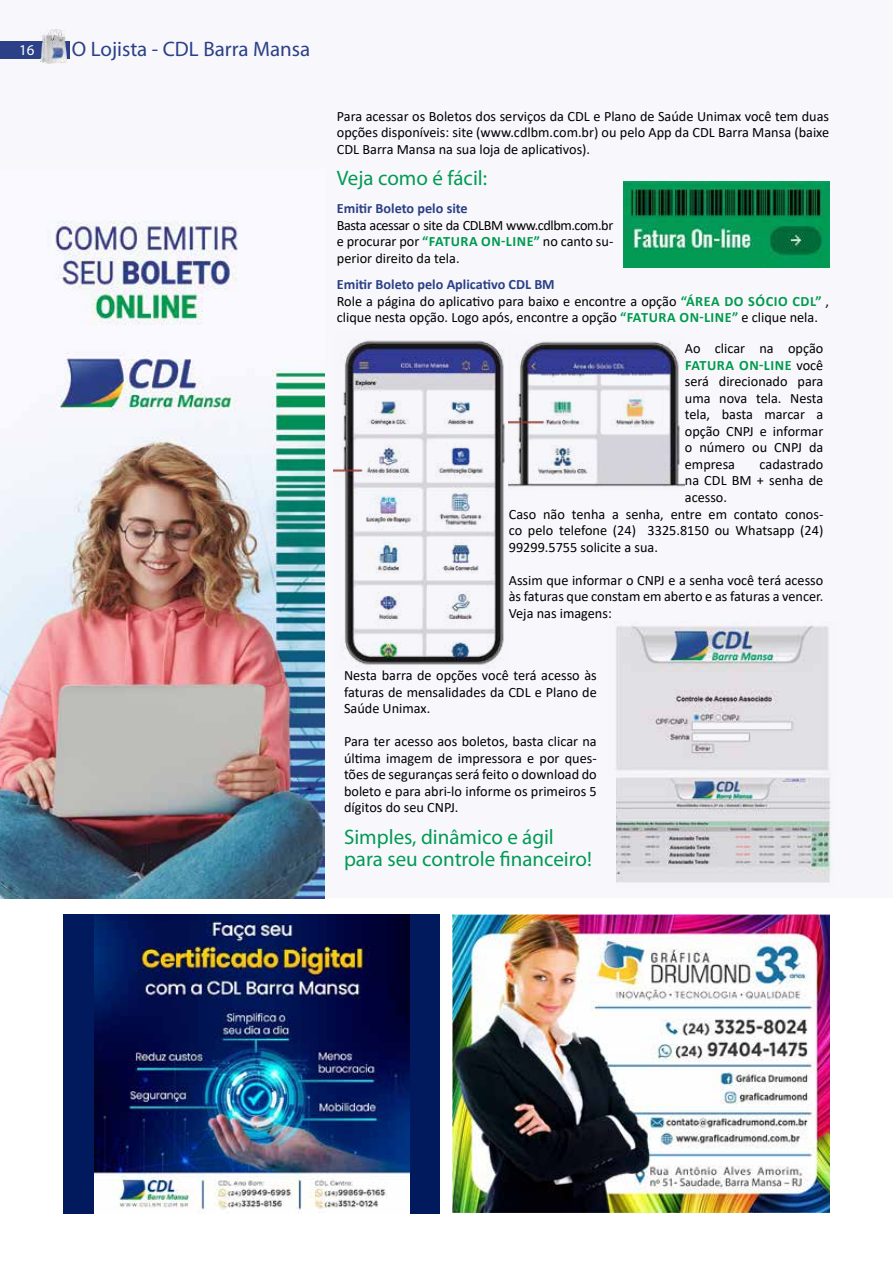
<style>
.page{position:relative;width:893px;height:1276px;background:#fff}
.page>*{position:absolute;margin:0;border:0;box-sizing:border-box;transform-origin:0 0}
.t1{font:21px/22.5px "Myriad Pro";color:#039a55}
.t2{font:21px "Myriad Pro";color:#2c4087}
.t3{font:15px "Myriad Pro";color:#fff}
.t4{font:14.25px/16.5px "Calibri";color:#000;text-align:justify}
.t5{font:700 14.25px "Calibri";color:#2b4086}
.s1{font-weight:700;color:#009b4e}
.s2{font-weight:700;color:#2b4086}
</style>
<div class="page">
<div style="left:0;top:0;width:893px;height:898px;background:#f8f8fc"></div>
<img style="left:0;top:221px;width:325px;height:677px">
<div style="left:0;top:42px;width:70px;height:17px;background:#2c4087"></div>
<img style="left:40px;top:29px;width:26px;height:35px">
<img style="left:453px;top:914px;width:376px;height:298px">
<div style="left:64px;top:914px;width:376px;height:299px;background:#011a5d"></div>
<img style="left:94px;top:914px;width:316px;height:299px">
<img style="left:623px;top:181px;width:206px;height:87px">
<img style="left:334px;top:340px;width:175px;height:325px">
<img style="left:509px;top:341px;width:176px;height:146px">
<img style="left:616px;top:621px;width:213px;height:150px">
<img style="left:616px;top:771px;width:216px;height:112px">
<p class="t3" style="left:19px;top:41px;width:17px">16</p>
<h1 class="t2" style="left:72px;top:36px;width:240px">O Lojista - CDL Barra Mansa</h1>
<p class="t4" style="left:337px;top:107px;width:494px">Para acessar os Boletos dos serviços da CDL e Plano de Saúde Unimax você tem duas opções disponíveis: site (www.cdlbm.com.br) ou pelo App da CDL Barra Mansa (baixe CDL Barra Mansa na sua loja de aplicativos).</p>
<h1 class="t1" style="left:337px;top:166px;width:152px">Veja como é fácil:</h1>
<p class="t5" style="left:337px;top:198px;width:132px">Emitir Boleto pelo site</p>
<p class="t4" style="left:337px;top:216px;width:278px">Basta acessar o site da CDLBM www.cdlbm.com.br e procurar por <span class="s1">“FATURA ON-LINE”</span> no canto su&shy;perior direito da tela.</p>
<p class="t4" style="left:337px;top:276px;width:494px;text-align:left"><span class="s2">Emitir Boleto pelo Aplicativo CDL BM<br></span>Role a página do aplicativo para baixo e encontre a opção <span class="s1">“ÁREA DO SÓCIO CDL”</span> , clique nesta opção. Logo após, encontre a opção <span class="s1">“FATURA ON-LINE”</span> e clique nela.</p>
<p class="t4" style="left:685px;top:340px;width:140px">Ao clicar na opção <span class="s1">FATURA ON-LINE</span> você será direcionado para uma nova tela. Nesta tela, basta marcar a opção CNPJ e informar o número ou CNPJ da empresa</p>
<p class="t4" style="left:760px;top:456px;width:65px">cadastrado</p>
<p class="t4" style="left:685px;top:472px;width:140px">na CDL BM + senha de</p>
<p class="t4" style="left:685px;top:489px;width:44px">acesso.</p>
<p class="t4" style="left:509px;top:505px;width:316px">Caso não tenha a senha, entre em contato conos-</p>
<p class="t4" style="left:509px;top:522px;width:316px">co pelo telefone (24) 3325.8150 ou Whatsapp (24)</p>
<p class="t4" style="left:509px;top:538px;width:151px">99299.5755 solicite a sua.</p>
<p class="t4" style="left:509px;top:571px;width:316px">Assim que informar o CNPJ e a senha você terá acesso às faturas que constam em aberto e as faturas a vencer.<br>Veja nas imagens:</p>
<p class="t4" style="left:344px;top:667px;width:254px">Nesta barra de opções você terá acesso às faturas de mensalidades da CDL e Plano de Saúde Unimax.</p>
<p class="t4" style="left:344px;top:733px;width:254px">Para ter acesso aos boletos, basta clicar na última imagem de impressora e por ques&shy;tões de seguranças será feito o download do boleto e para abri-lo informe os primeiros 5 dígitos do seu CNPJ.</p>
<h1 class="t1" style="left:344px;top:825px;width:249px">Simples, dinâmico e ágil para seu controle financeiro!</h1>
</div>
